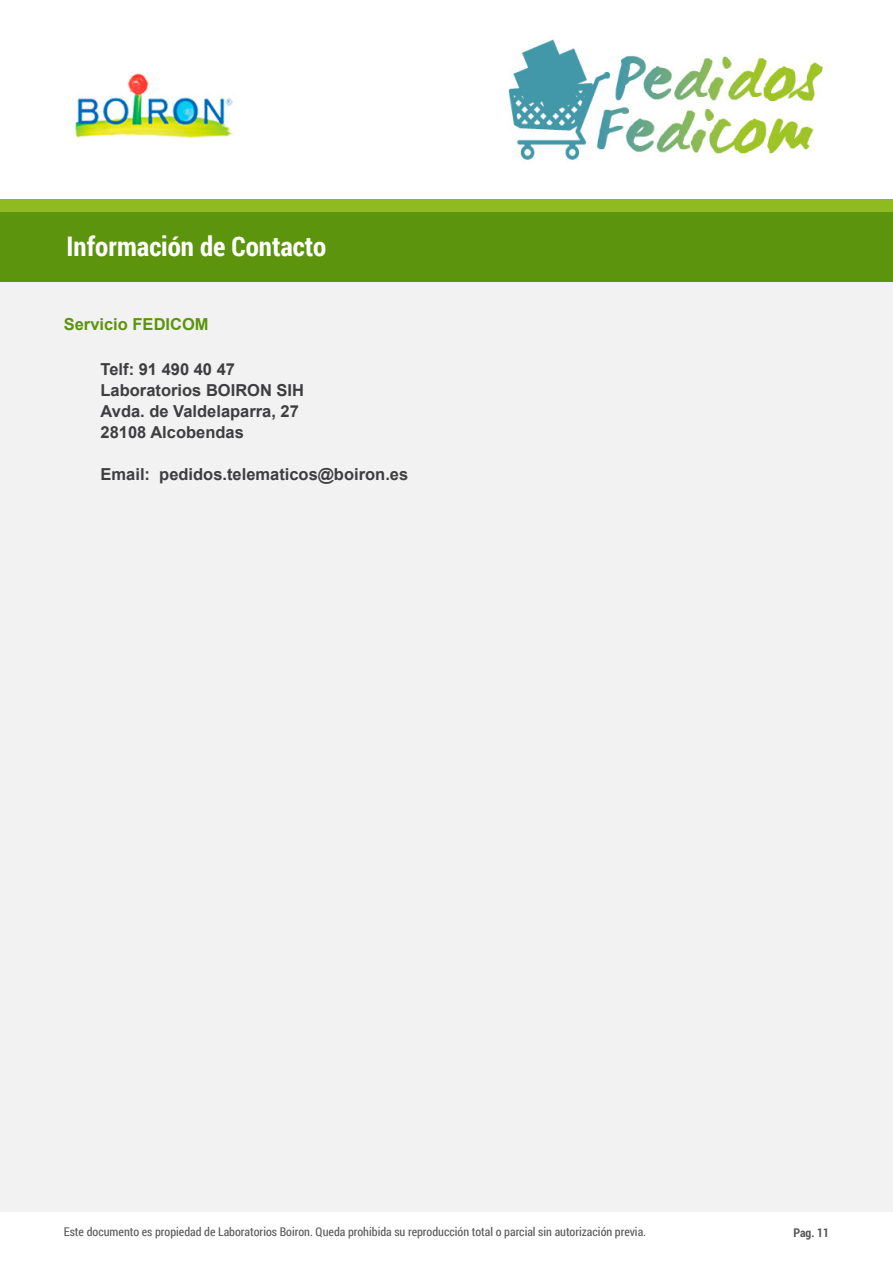
<style>
.page{position:relative;width:893px;height:1263px;background:#fff}
.page>*{position:absolute;margin:0;border:0;box-sizing:border-box;transform-origin:0 0}
.t1{font:700 27px "Roboto Condensed";color:#fff}
.t2{font:700 16.5px/21px "Arial";color:#3e3d40}
.t3{font:700 16.5px "Arial";color:#5c940d}
.t4{font:12px "Roboto Condensed";color:#58585a}
.t5{font:700 12px "Roboto Condensed";color:#58585a}
</style>
<div class="page">
<div style="left:0;top:199px;width:893px;height:86px;background:#8fbb20"></div>
<img style="left:75px;top:39px;width:751px;height:121px">
<div style="left:0;top:282px;width:893px;height:930px;background:#f2f2f2"></div>
<div style="left:0;top:212px;width:893px;height:70px;background:#5c940d"></div>
<h1 class="t1" style="left:67px;top:227px;width:261px">Información de Contacto</h1>
<h2 class="t3" style="left:64px;top:313px;width:146px">Servicio FEDICOM</h2>
<h2 class="t2" style="left:101px;top:359px;width:205px">Telf: 91 490 40 47<br>Laboratorios BOIRON SIH<br>Avda. de Valdelaparra, 27<br>28108 Alcobendas</h2>
<h2 class="t2" style="left:101px;top:464px;width:309px">Email: pedidos.telematicos@boiron.es</h2>
<p class="t4" style="left:64px;top:1224px;width:584px">Este documento es propiedad de Laboratorios Boiron. Queda prohibida su reproducción total o parcial sin autorización previa.</p>
<p class="t5" style="left:793px;top:1224px;width:37px">Pag. 11</p>
</div>
